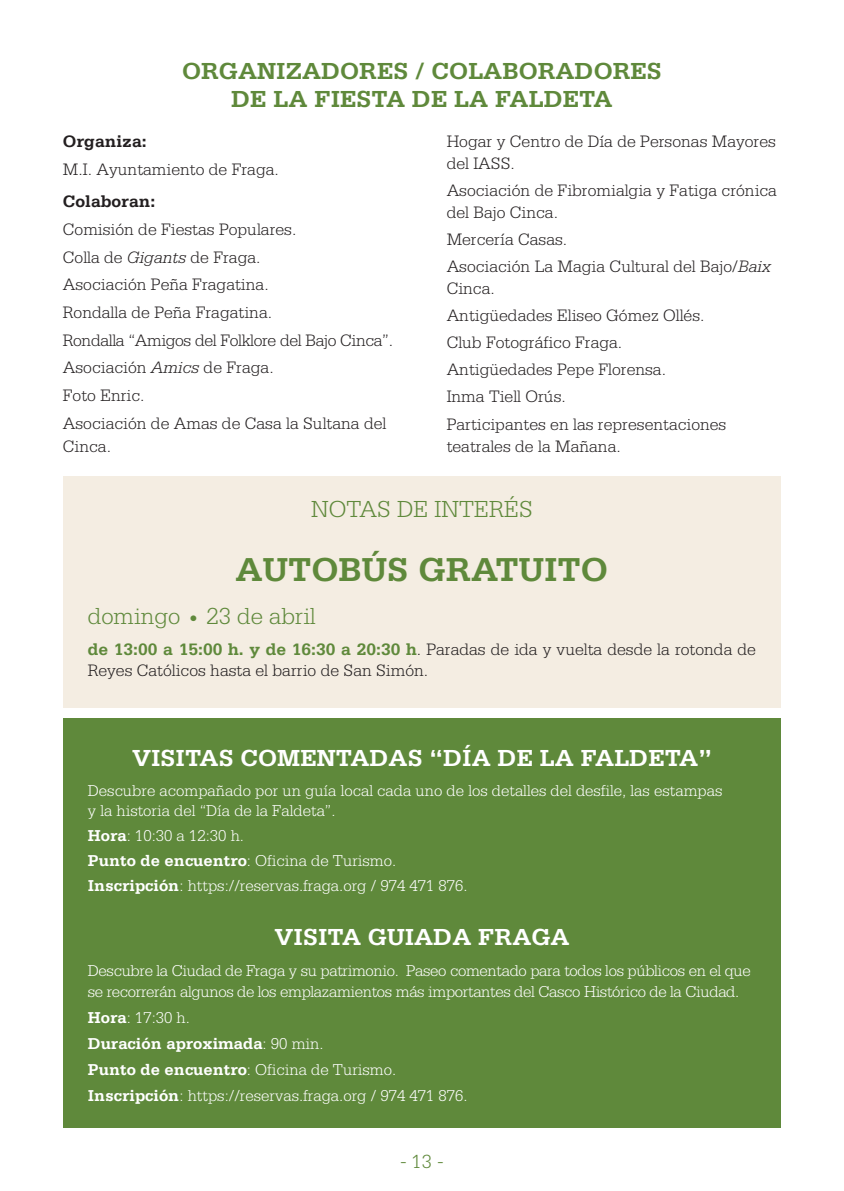
<style>
.page{position:relative;width:844px;height:1191px;background:#fff}
.page>*{position:absolute;margin:0;border:0;box-sizing:border-box;transform-origin:0 0}
.t1{font:700 35px "Serifa Std";color:#5f893b}
.t2{font:700 24.5px "Serifa Std";color:#fff}
.t3{font:700 24.5px/28px "Serifa Std";color:#5f893b;text-align:center}
.t4{font:300 24.5px "Serifa Std";color:#5f893b}
.t5{font:300 20.12px "Serifa Std";color:#5f893b}
.t6{font:300 17.5px/27.7px "Serifa Std";color:#231f20}
.t7{font:700 17.5px "Serifa Std";color:#231f20}
.t8{font:300 16.62px/25.9px "Serifa Std";color:#fff}
.t9{font:300 16.62px/21px "Serifa Std";letter-spacing:-.02em;color:#fff}
.s1{font-style:italic}
.s2{font-size:17.5px}
.s3{font-weight:700;color:#5f893b}
.s4{font-weight:700}
</style>
<div class="page">
<div style="left:63px;top:476px;width:717px;height:231px;background:#f4ede2"></div>
<div style="left:63px;top:718px;width:717px;height:410px;background:#5f893b"></div>
<h2 class="t3" style="left:182px;top:57px;width:481px">ORGANIZADORES / COLABORADORES<br>DE LA FIESTA DE LA FALDETA</h2>
<p class="t7" style="left:63px;top:131px;width:85px">Organiza:</p>
<p class="t6" style="left:63px;top:155px;width:217px">M.I. Ayuntamiento de Fraga.</p>
<p class="t7" style="left:63px;top:191px;width:94px">Colaboran:</p>
<p class="t6" style="left:63px;top:216px;width:331px">Comisión de Fiestas Populares.<br>Colla de <span class="s1">Gigants</span> de Fraga.<br>Asociación Peña Fragatina.<br>Rondalla de Peña Fragatina.<br>Rondalla “Amigos del Folklore del Bajo Cinca”.<br>Asociación <span class="s1">Amics</span> de Fraga.<br>Foto Enric.<br>Asociación de Amas de Casa la Sultana del</p>
<p class="t6" style="left:63px;top:432px;width:50px">Cinca.</p>
<p class="t6" style="left:446px;top:130px;width:331px;line-height:22.1px">Hogar y Centro de Día de Personas Mayores del IASS.</p>
<p class="t6" style="left:446px;top:179px;width:332px;line-height:22.1px">Asociación de Fibromialgia y Fatiga crónica del Bajo Cinca.</p>
<p class="t6" style="left:446px;top:226px;width:325px;line-height:27.1px">Mercería Casas.<br>Asociación La Magia Cultural del Bajo/<span class="s1">Baix</span></p>
<p class="t6" style="left:446px;top:275px;width:281px;line-height:26.9px">Cinca.<br>Antigüedades Eliseo Gómez Ollés.<br>Club Fotográfico Fraga.<br>Antigüedades Pepe Florensa.<br>Inma Tiell Orús.<br>Participantes en las representaciones</p>
<p class="t6" style="left:446px;top:432px;width:176px">teatrales de la Mañana.</p>
<h2 class="t4" style="left:311px;top:495px;width:223px">NOTAS DE INTERÉS</h2>
<h1 class="t1" style="left:235px;top:548px;width:374px">AUTOBÚS GRATUITO</h1>
<h2 class="t4" style="left:88px;top:602px;width:229px">domingo <span class="s2">•</span> 23 de abril</h2>
<p class="t6" style="left:88px;top:639px;width:669px;line-height:21px"><span class="s3">de 13:00 a 15:00 h. y de 16:30 a 20:30 h</span>. Paradas de ida y vuelta desde la rotonda de<br>Reyes Católicos hasta el barrio de San Simón.</p>
<h2 class="t2" style="left:132px;top:743px;width:581px">VISITAS COMENTADAS “DÍA DE LA FALDETA”</h2>
<p class="t8" style="left:88px;top:780px;width:636px;line-height:20.1px">Descubre acompañado por un guía local cada uno de los detalles del desfile, las estampas y la historia del “Día de la Faldeta”.</p>
<p class="t8" style="left:88px;top:823px;width:381px;line-height:25px"><span class="s4">Hora</span>: 10:30 a 12:30 h.<br><span class="s4">Punto de encuentro</span>: Oficina de Turismo.<br><span class="s4">Inscripción</span>: https://reservas.fraga.org / 974 471 876.</p>
<h2 class="t2" style="left:274px;top:922px;width:296px">VISITA GUIADA FRAGA</h2>
<p class="t9" style="left:88px;top:959px;width:664px">Descubre la Ciudad de Fraga y su patrimonio. Paseo comentado para todos los públicos en el que se recorrerán algunos de los emplazamientos más importantes del Casco Histórico de la Ciudad.</p>
<p class="t8" style="left:88px;top:1004px;width:381px"><span class="s4">Hora</span>: 17:30 h.<br><span class="s4">Duración aproximada</span>: 90 min.<br><span class="s4">Punto de encuentro</span>: Oficina de Turismo.<br><span class="s4">Inscripción</span>: https://reservas.fraga.org / 974 471 876.</p>
<p class="t5" style="left:400px;top:1150px;width:45px">- 13 -</p>
</div>
